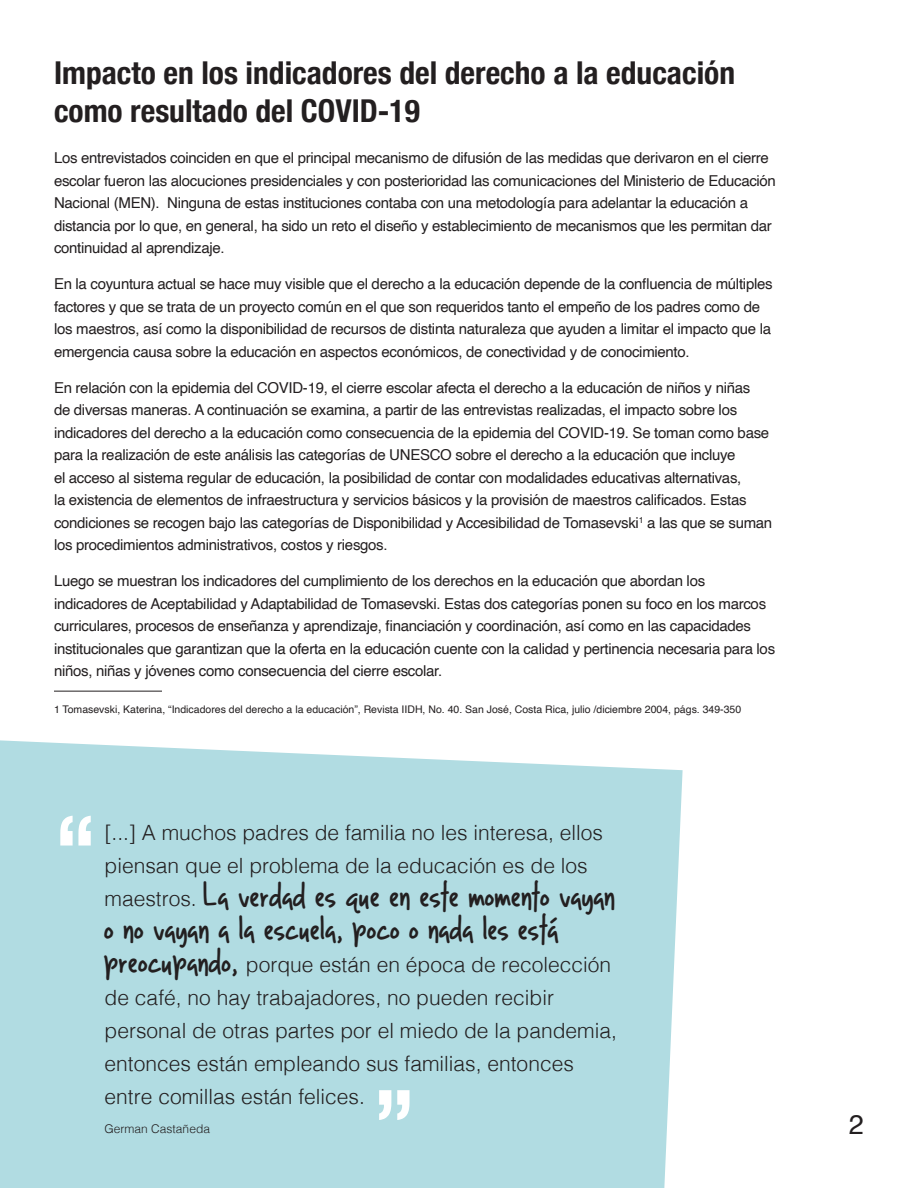
<style>
.page{position:relative;width:918px;height:1188px;background:#fff}
.page>*{position:absolute;margin:0;border:0;box-sizing:border-box;transform-origin:0 0}
.t1{font:700 condensed 93px "Helvetica Neue";color:#fff}
.t2{font:33px/33px "Lightupthe World";color:#231f20}
.t3{font:700 condensed 31.5px/37.8px "Helvetica Neue";color:#231f20}
.t4{font:27px "Helvetica";color:#231f20}
.t5{font:300 21px/33px "Helvetica";color:#231f20}
.t6{font:15px/22.5px "Helvetica";letter-spacing:-.02em;color:#231f20}
.t7{font:300 12px "Helvetica";color:#231f20}
.t8{font:10.5px "Helvetica";color:#231f20}
.s1{font-family:"Helvetica";font-weight:300;font-size:21px}
.s2{font-family:"Lightupthe World";font-weight:400;font-size:33px}
</style>
<div class="page">
<hr style="left:54px;top:691px;width:108px;height:1px;background:#231f20">
<div style="left:0;top:740px;width:683px;height:448px;background:#b1dce2"></div>
<p class="t3" style="left:54px;top:52px;width:683px">Impacto en los indicadores del derecho a la educación como resultado del COVID-19</p>
<p class="t6" style="left:54px;top:147px;width:723px">Los entrevistados coinciden en que el principal mecanismo de difusión de las medidas que derivaron en el cierre escolar fueron las alocuciones presidenciales y con posterioridad las comunicaciones del Ministerio de Educación Nacional (MEN). Ninguna de estas instituciones contaba con una metodología para adelantar la educación a distancia por lo que, en general, ha sido un reto el diseño y establecimiento de mecanismos que les permitan dar continuidad al aprendizaje.</p>
<p class="t6" style="left:54px;top:273px;width:720px">En la coyuntura actual se hace muy visible que el derecho a la educación depende de la confluencia de múltiples factores y que se trata de un proyecto común en el que son requeridos tanto el empeño de los padres como de los maestros, así como la disponibilidad de recursos de distinta naturaleza que ayuden a limitar el impacto que la emergencia causa sobre la educación en aspectos económicos, de conectividad y de conocimiento.</p>
<p class="t6" style="left:54px;top:377px;width:720px">En relación con la epidemia del COVID-19, el cierre escolar afecta el derecho a la educación de niños y niñas<br>de diversas maneras. A continuación se examina, a partir de las entrevistas realizadas, el impacto sobre los indicadores del derecho a la educación como consecuencia de la epidemia del COVID-19. Se toman como base para la realización de este análisis las categorías de UNESCO sobre el derecho a la educación que incluye<br>el acceso al sistema regular de educación, la posibilidad de contar con modalidades educativas alternativas,<br>la existencia de elementos de infraestructura y servicios básicos y la provisión de maestros calificados. Estas condiciones se recogen bajo las categorías de Disponibilidad y Accesibilidad de Tomasevski<sup>1</sup> a las que se suman los procedimientos administrativos, costos y riesgos.</p>
<p class="t6" style="left:54px;top:570px;width:723px">Luego se muestran los indicadores del cumplimiento de los derechos en la educación que abordan los indicadores de Aceptabilidad y Adaptabilidad de Tomasevski. Estas dos categorías ponen su foco en los marcos curriculares, procesos de enseñanza y aprendizaje, financiación y coordinación, así como en las capacidades institucionales que garantizan que la oferta en la educación cuente con la calidad y pertinencia necesaria para los niños, niñas y jóvenes como consecuencia del cierre escolar.</p>
<p class="t8" style="left:54px;top:701px;width:689px">1 Tomasevski, Katerina, “Indicadores del derecho a la educación”, Revista IIDH, No. 40. San José, Costa Rica, julio /diciembre 2004, págs. 349-350</p>
<p class="t1" style="left:54px;top:772px;width:45px">“</p>
<p class="t5" style="left:105px;top:815px;width:500px">[...] A muchos padres de familia no les interesa, ellos piensan que el problema de la educación es de los</p>
<p class="t2" style="left:105px;top:877px;width:512px"><span class="s1">maestros.</span> La verdad es que en este momento vayan o no vayan a la escuela, poco o nada les está</p>
<p class="t5" style="left:105px;top:947px;width:514px"><span class="s2">preocupando,</span> porque están en época de recolección de café, no hay trabajadores, no pueden recibir personal de otras partes por el miedo de la pandemia, entonces están empleando sus familias, entonces entre comillas están felices.</p>
<p class="t1" style="left:416px;top:1164px;width:45px;rotate:-180deg">“</p>
<p class="t7" style="left:105px;top:1119px;width:107px">German Castañeda</p>
<p class="t4" style="left:849px;top:1104px;width:17px">2</p>
</div>
